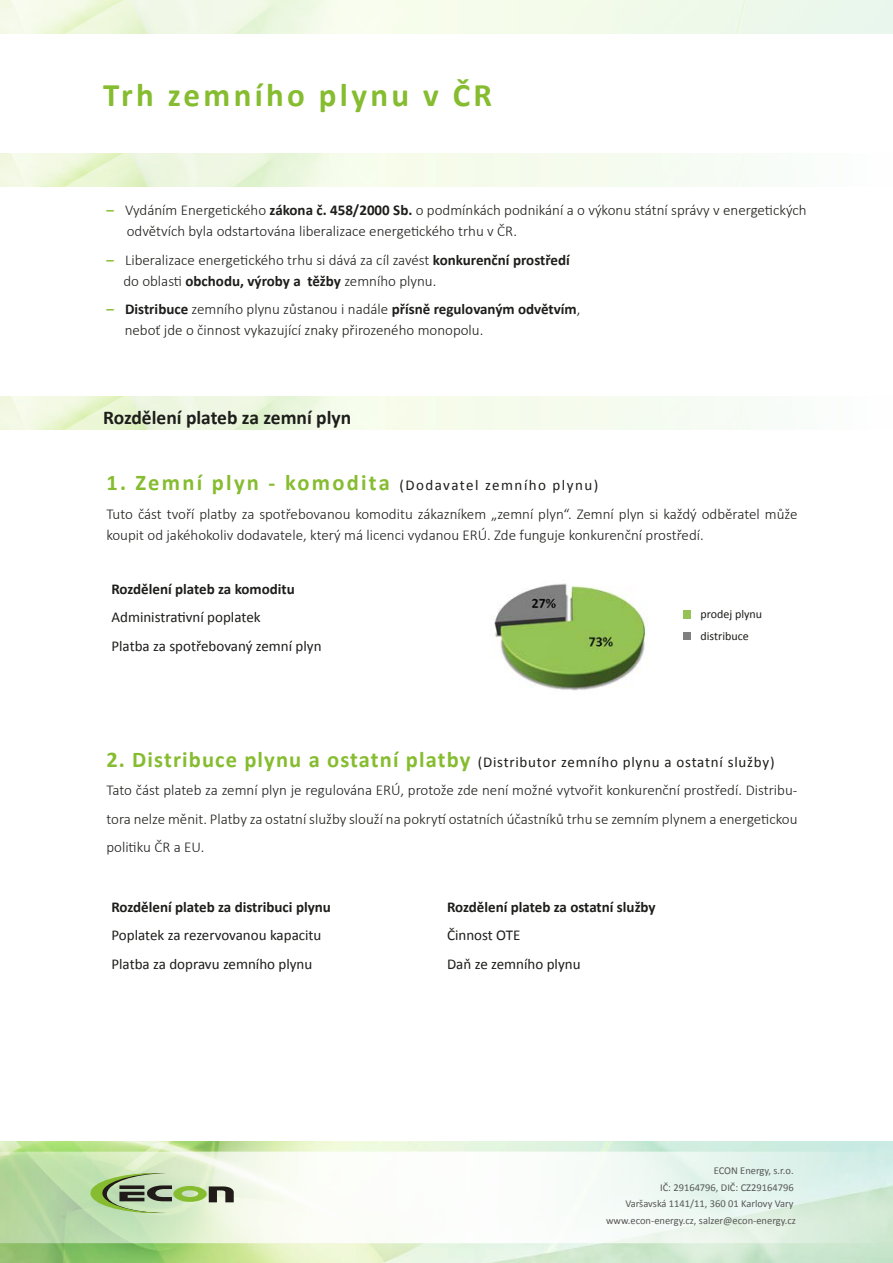
<style>
.page{position:relative;width:893px;height:1263px;background:#fff}
.page>*{position:absolute;margin:0;border:0;box-sizing:border-box;transform-origin:0 0}
.t1{font:700 33px "Calibri";letter-spacing:.1em;color:#86bc2f}
.t2{font:700 19.5px "Calibri";color:#1d1d1b}
.t3{font:300 15px/28.5px "Calibri";color:#1d1d1b}
.t4{font:15px/28.5px "Calibri";color:#1d1d1b}
.t5{font:700 15px "Calibri";color:#1d1d1b}
.t6{font:12px/21.1px "Calibri";color:#1d1d1b}
.t7{font:10.5px/16.5px "Calibri";color:#575756;text-align:right}
.s1{font-weight:700;color:#86bc2f}
.s2{font-weight:700}
.s3{font-weight:700;font-size:22.5px;color:#86bc2f}
.s4{font-weight:400}
</style>
<div class="page">
<img style="left:0;top:1141px;width:893px;height:122px">
<svg style="left:0;top:397px;width:851px;height:33px"></svg>
<svg style="left:0;top:154px;width:851px;height:33px"></svg>
<div style="left:683px;top:610px;width:8px;height:8px;background:#94c254"></div>
<div style="left:683px;top:631px;width:8px;height:8px;background:#808080"></div>
<img style="left:493px;top:583px;width:153px;height:108px">
<svg style="left:0;top:1152px;width:893px;height:91px"></svg>
<svg style="left:90px;top:1173px;width:144px;height:40px;background:#a9bf93"></svg>
<h1 class="t1" style="left:103px;top:74px;width:391px">Trh zemního plynu v ČR</h1>
<p class="t3" style="left:127px;top:200px;width:681px;line-height:21px;text-indent:-20px"><span class="s1">–</span> Vydáním Energetického <span class="s2">zákona č. 458/2000 Sb.</span> o podmínkách podnikání a o výkonu státní správy v energetických odvětvích byla odstartována liberalizace energetického trhu v ČR.</p>
<p class="t3" style="left:123px;top:249px;width:448px;line-height:21px;text-indent:-17px"><span class="s1">–</span> Liberalizace energetického trhu si dává za cíl zavést <span class="s2">konkurenční prostředí </span>do oblasti <span class="s2">obchodu, výroby a těžby</span> zemního plynu.</p>
<p class="t3" style="left:125px;top:299px;width:457px;line-height:21px;text-indent:-18px"><span class="s1">–</span> <span class="s2">Distribuce</span> zemního plynu zůstanou i nadále <span class="s2">přísně regulovaným odvětvím</span>, neboť jde o činnost vykazující znaky přirozeného monopolu.</p>
<h2 class="t2" style="left:103px;top:405px;width:250px">Rozdělení plateb za zemní plyn</h2>
<p class="t3" style="left:106px;top:471px;width:693px"><span class="s3">1. Zemní plyn - komodita</span> <span class="s4">(Dodavatel zemního plynu)<br></span>Tuto část tvoří platby za spotřebovanou komoditu zákazníkem „zemní plyn“. Zemní plyn si každý odběratel může</p>
<p class="t3" style="left:106px;top:520px;width:599px">koupit od jakéhokoliv dodavatele, který má licenci vydanou ERÚ. Zde funguje konkurenční prostředí.</p>
<p class="t5" style="left:111px;top:579px;width:185px">Rozdělení plateb za komoditu</p>
<p class="t4" style="left:111px;top:603px;width:212px">Administrativní poplatek<br>Platba za spotřebovaný zemní plyn</p>
<p class="t6" style="left:701px;top:604px;width:63px">prodej plynu distribuce</p>
<p class="t3" style="left:106px;top:747px;width:693px"><span class="s3">2. Distribuce plynu a ostatní platby</span> <span class="s4">(Distributor zemního plynu a ostatní služby)<br></span>Tato část plateb za zemní plyn je regulována ERÚ, protože zde není možné vytvořit konkurenční prostředí. Distribu&shy;tora nelze měnit. Platby za ostatní služby slouží na pokrytí ostatních účastníků trhu se zemním plynem a energetickou politiku ČR a EU.</p>
<p class="t5" style="left:111px;top:897px;width:221px">Rozdělení plateb za distribuci plynu</p>
<p class="t4" style="left:111px;top:921px;width:212px">Poplatek za rezervovanou kapacitu<br>Platba za dopravu zemního plynu</p>
<p class="t5" style="left:447px;top:897px;width:210px">Rozdělení plateb za ostatní služby</p>
<p class="t4" style="left:447px;top:921px;width:135px">Činnost OTE<br>Daň ze zemního plynu</p>
<p class="t7" style="left:606px;top:1162px;width:191px">ECON Energy, s.r.o.<br>IČ: 29164796, DIČ: CZ29164796<br>Varšavská 1141/11, 360 01 Karlovy Vary www.econ-energy.cz, salzer@econ-energy.cz</p>
</div>
